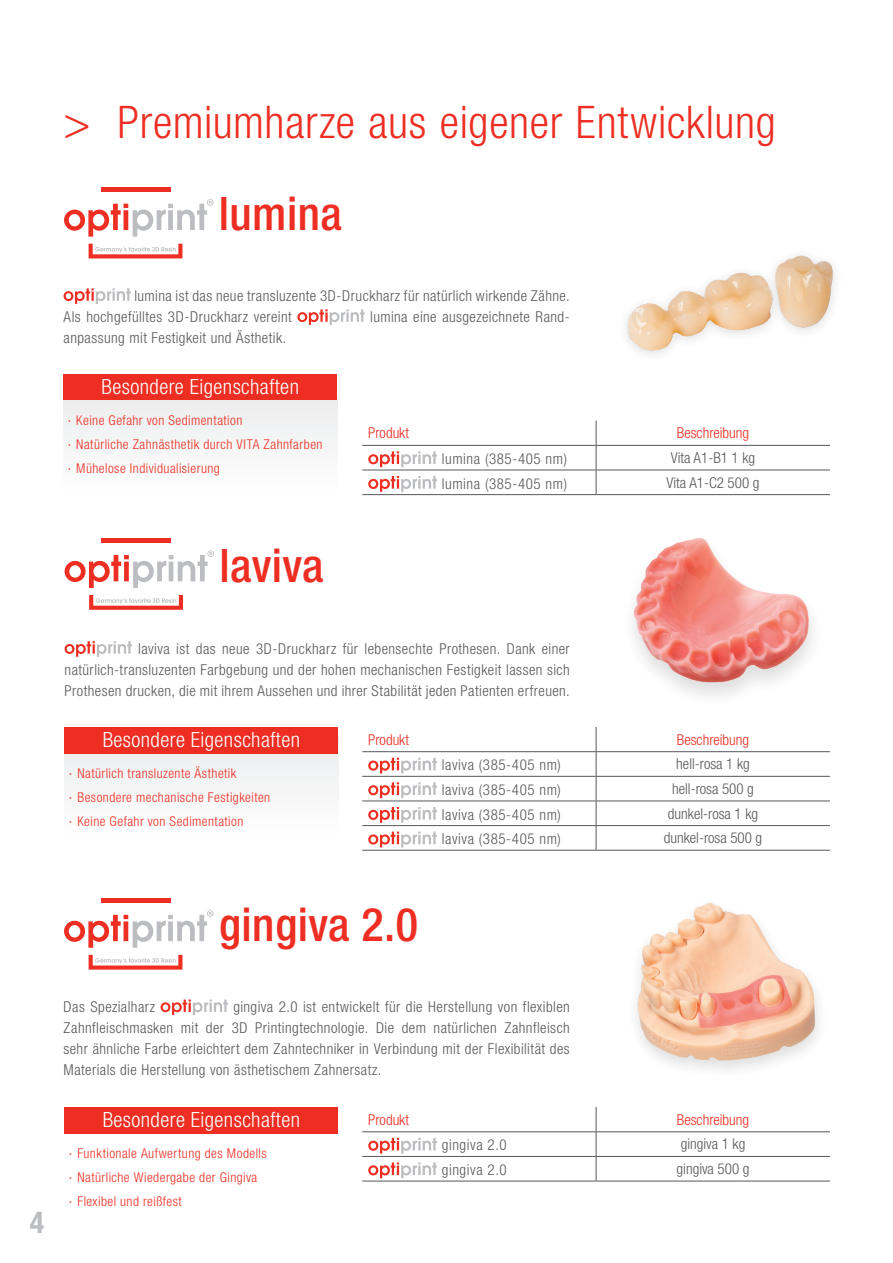
<style>
.page{position:relative;width:893px;height:1263px;background:#fff}
.page>*{position:absolute;margin:0;border:0;box-sizing:border-box;transform-origin:0 0}
.t1{font:500 condensed 46.35px "Helvetica Neue LT Std";letter-spacing:.01em;color:#ee2e22}
.t2{font:300 condensed 45px "Helvetica Neue LT Std";letter-spacing:.015em;color:#ee2e22}
.t3{font:700 condensed 30px "Helvetica Neue LT Std";color:#bcbdc0}
.t4{font:300 condensed 21px "Helvetica Neue LT Std";letter-spacing:.02em;color:#fff}
.t5{font:300 condensed 15px/21px "Helvetica Neue LT Std";letter-spacing:.03em;color:#57585a;text-align:justify}
.t6{font:300 condensed 15px "Helvetica Neue LT Std";color:#57585a}
.t7{font:300 condensed 15px "Helvetica Neue LT Std";color:#ee2e22}
.t8{font:300 condensed 13.5px/23.7px "Helvetica Neue LT Std";letter-spacing:.035em;color:#ee2e22}
</style>
<div class="page">
<img style="left:636px;top:903px;width:183px;height:165px">
<svg style="left:64px;top:288px;width:67px;height:16px"></svg>
<svg style="left:297px;top:309px;width:68px;height:16px"></svg>
<svg style="left:161px;top:999px;width:67px;height:16px"></svg>
<svg style="left:64px;top:199px;width:150px;height:38px"></svg>
<hr style="left:101px;top:187px;width:69px;height:4px;background:#ee2e22">
<svg style="left:89px;top:244px;width:93px;height:14px"></svg>
<svg style="left:64px;top:910px;width:150px;height:38px"></svg>
<div style="left:101px;top:898px;width:69px;height:5px;background:#ee2e22"></div>
<svg style="left:89px;top:955px;width:93px;height:14px"></svg>
<hr style="left:362px;top:445px;width:234px;height:1px;background:#57585a">
<hr style="left:596px;top:445px;width:234px;height:1px;background:#57585a">
<hr style="left:362px;top:470px;width:234px;height:1px;background:#57585a">
<hr style="left:596px;top:470px;width:234px;height:1px;background:#57585a">
<svg style="left:596px;top:420px;width:1px;height:74px"></svg>
<hr style="left:362px;top:494px;width:234px;height:1px;background:#57585a">
<hr style="left:596px;top:494px;width:234px;height:1px;background:#57585a">
<svg style="left:368px;top:451px;width:69px;height:16px"></svg>
<svg style="left:368px;top:476px;width:69px;height:16px"></svg>
<hr style="left:362px;top:1131px;width:234px;height:1px;background:#57585a">
<hr style="left:596px;top:1131px;width:234px;height:1px;background:#57585a">
<hr style="left:362px;top:1156px;width:234px;height:1px;background:#57585a">
<hr style="left:596px;top:1156px;width:234px;height:1px;background:#57585a">
<svg style="left:596px;top:1107px;width:1px;height:74px"></svg>
<hr style="left:362px;top:1181px;width:234px;height:1px;background:#57585a">
<hr style="left:596px;top:1181px;width:234px;height:1px;background:#57585a">
<svg style="left:368px;top:1138px;width:69px;height:15px"></svg>
<svg style="left:368px;top:1162px;width:69px;height:16px"></svg>
<div style="left:64px;top:396px;width:273px;height:98px;background:#f5f5f6"></div>
<div style="left:64px;top:374px;width:273px;height:26px;background:#ee2e22"></div>
<svg style="left:65px;top:641px;width:67px;height:16px"></svg>
<svg style="left:65px;top:550px;width:149px;height:38px"></svg>
<hr style="left:101px;top:539px;width:70px;height:4px;background:#ee2e22">
<svg style="left:89px;top:595px;width:94px;height:15px"></svg>
<img style="left:633px;top:538px;width:180px;height:158px">
<hr style="left:362px;top:751px;width:234px;height:1px;background:#57585a">
<hr style="left:596px;top:751px;width:234px;height:1px;background:#57585a">
<hr style="left:362px;top:776px;width:234px;height:1px;background:#57585a">
<hr style="left:596px;top:776px;width:234px;height:1px;background:#57585a">
<hr style="left:362px;top:800px;width:234px;height:1px;background:#57585a">
<hr style="left:596px;top:800px;width:234px;height:1px;background:#57585a">
<hr style="left:362px;top:825px;width:234px;height:1px;background:#57585a">
<hr style="left:596px;top:825px;width:234px;height:1px;background:#57585a">
<svg style="left:596px;top:727px;width:1px;height:123px"></svg>
<hr style="left:362px;top:850px;width:234px;height:1px;background:#57585a">
<hr style="left:596px;top:850px;width:234px;height:1px;background:#57585a">
<svg style="left:368px;top:758px;width:69px;height:15px"></svg>
<svg style="left:368px;top:782px;width:69px;height:16px"></svg>
<svg style="left:368px;top:807px;width:69px;height:16px"></svg>
<svg style="left:368px;top:831px;width:69px;height:16px"></svg>
<div style="left:65px;top:736px;width:273px;height:101px;background:#f6f6f7"></div>
<div style="left:65px;top:727px;width:273px;height:26px;background:#ee2e22"></div>
<div style="left:65px;top:1107px;width:273px;height:26px;background:#ee2e22"></div>
<img style="left:779px;top:255px;width:56px;height:76px">
<div style="left:617px;top:265px;width:166px;height:99px;background:#231f20;opacity:.15"></div>
<img style="left:617px;top:265px;width:162px;height:93px">
<h2 class="t2" style="left:64px;top:96px;width:714px">&gt; Premiumharze aus eigener Entwicklung</h2>
<h1 class="t1" style="left:219px;top:186px;width:125px">lumina</h1>
<p class="t5" style="left:64px;top:285px;width:508px;text-indent:71px">lumina ist das neue transluzente 3D-Druckharz für natürlich wirkende Zähne.<br>Als hochgefülltes 3D-Druckharz vereint</p>
<p class="t5" style="left:370px;top:306px;width:201px">lumina eine ausgezeichnete Rand-</p>
<p class="t5" style="left:64px;top:327px;width:224px">anpassung mit Festigkeit und Ästhetik.</p>
<h3 class="t4" style="left:102px;top:375px;width:199px">Besondere Eigenschaften</h3>
<p class="t8" style="left:76px;top:408px;width:248px">Keine Gefahr von Sedimentation<br>Natürliche Zahnästhetik durch VITA Zahnfarben<br>Mühelose Individualisierung</p>
<h1 class="t1" style="left:219px;top:537px;width:106px">laviva</h1>
<p class="t7" style="left:368px;top:424px;width:42px">Produkt</p>
<p class="t7" style="left:677px;top:424px;width:74px">Beschreibung</p>
<p class="t5" style="left:442px;top:448px;width:127px">lumina (385-405 nm)</p>
<p class="t6" style="left:671px;top:449px;width:86px">Vita A1-B1 1 kg</p>
<p class="t5" style="left:442px;top:473px;width:127px">lumina (385-405 nm)</p>
<p class="t6" style="left:667px;top:474px;width:94px">Vita A1-C2 500 g</p>
<p class="t5" style="left:65px;top:638px;width:507px;text-indent:74px">laviva ist das neue 3D-Druckharz für lebensechte Prothesen. Dank einer natürlich-transluzenten Farbgebung und der hohen mechanischen Festigkeit lassen sich Prothesen drucken, die mit ihrem Aussehen und ihrer Stabilität jeden Patienten erfreuen.</p>
<h3 class="t4" style="left:103px;top:728px;width:199px">Besondere Eigenschaften</h3>
<p class="t8" style="left:77px;top:761px;width:194px">Natürlich transluzente Ästhetik<br>Besondere mechanische Festigkeiten<br>Keine Gefahr von Sedimentation</p>
<p class="t7" style="left:368px;top:731px;width:42px">Produkt</p>
<p class="t7" style="left:677px;top:731px;width:74px">Beschreibung</p>
<p class="t5" style="left:442px;top:754px;width:121px">laviva (385-405 nm)</p>
<p class="t6" style="left:676px;top:755px;width:75px">hell-rosa 1 kg</p>
<p class="t5" style="left:442px;top:779px;width:121px">laviva (385-405 nm)</p>
<p class="t6" style="left:672px;top:780px;width:83px">hell-rosa 500 g</p>
<p class="t5" style="left:442px;top:804px;width:121px">laviva (385-405 nm)</p>
<p class="t6" style="left:668px;top:805px;width:92px">dunkel-rosa 1 kg</p>
<p class="t5" style="left:442px;top:828px;width:121px">laviva (385-405 nm)</p>
<p class="t6" style="left:664px;top:829px;width:100px">dunkel-rosa 500 g</p>
<h1 class="t1" style="left:219px;top:897px;width:201px">gingiva 2.0</h1>
<h3 class="t3" style="left:30px;top:1204px;width:16px">4</h3>
<p class="t5" style="left:64px;top:996px;width:93px">Das Spezialharz</p>
<p class="t5" style="left:64px;top:996px;width:508px;text-indent:170px">gingiva 2.0 ist entwickelt für die Herstellung von flexiblen Zahnfleischmasken mit der 3D Printingtechnologie. Die dem natürlichen Zahnfleisch sehr ähnliche Farbe erleichtert dem Zahntechniker in Verbindung mit der Flexibilität des Materials die Herstellung von ästhetischem Zahnersatz.</p>
<h3 class="t4" style="left:103px;top:1108px;width:199px">Besondere Eigenschaften</h3>
<p class="t8" style="left:77px;top:1141px;width:191px">Funktionale Aufwertung des Modells<br>Natürliche Wiedergabe der Gingiva<br>Flexibel und reißfest</p>
<p class="t7" style="left:368px;top:1111px;width:42px">Produkt</p>
<p class="t7" style="left:677px;top:1111px;width:74px">Beschreibung</p>
<p class="t5" style="left:442px;top:1134px;width:67px">gingiva 2.0</p>
<p class="t6" style="left:681px;top:1135px;width:66px">gingiva 1 kg</p>
<p class="t5" style="left:442px;top:1159px;width:67px">gingiva 2.0</p>
<p class="t6" style="left:677px;top:1160px;width:74px">gingiva 500 g</p>
</div>
